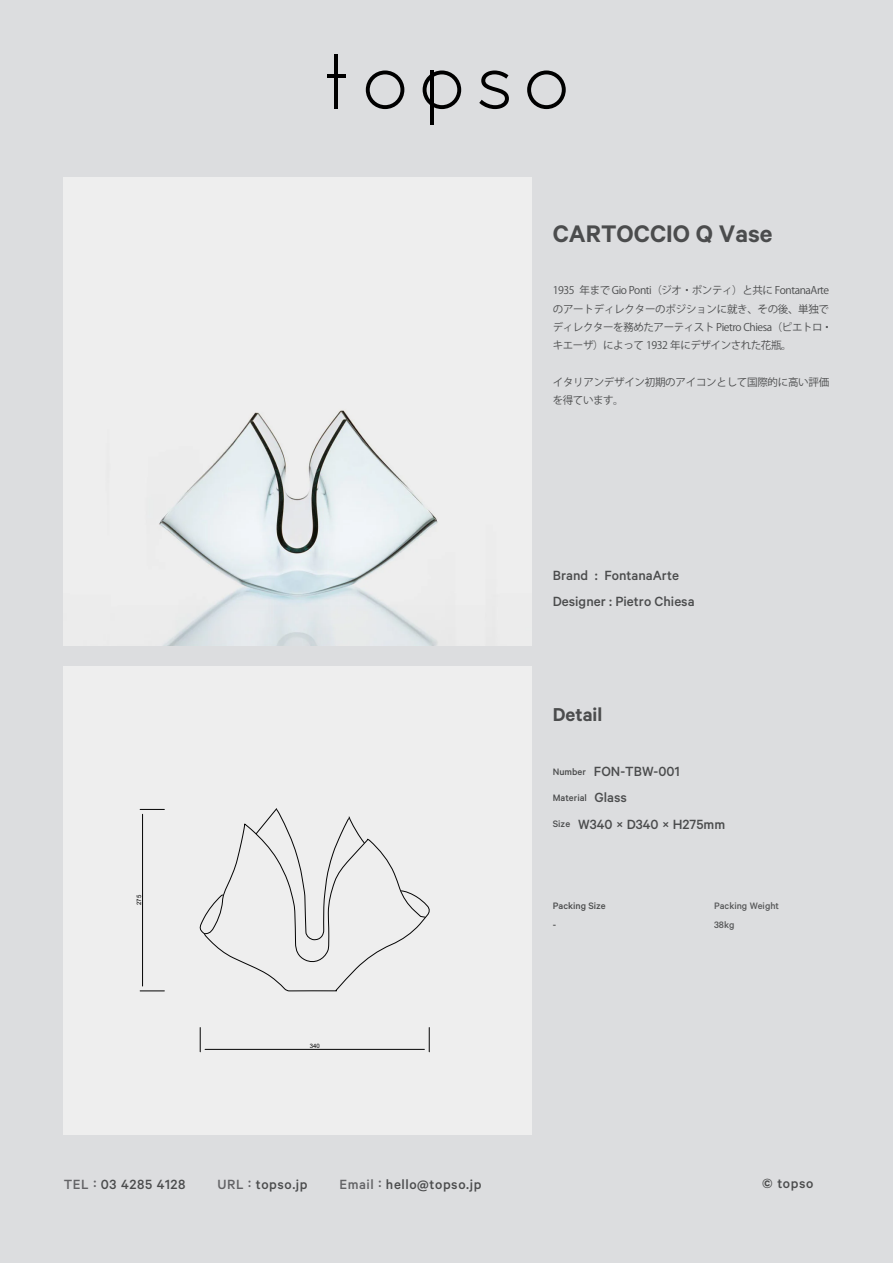
<style>
.page{position:relative;width:893px;height:1263px;background:#dcdddf}
.page>*{position:absolute;margin:0;border:0;box-sizing:border-box;transform-origin:0 0}
.t1{font:600 27px "Calibre";color:#4b4c4d}
.t2{font:600 21px "Calibre";color:#4b4c4d}
.t3{font:500 15px/26.2px "Calibre";color:#4b4c4d}
.t4{font:500 15px "Calibre";letter-spacing:.04em;color:#4b4c4d}
.t5{font:10.5px/18.3px "Gothic BBB Pr 5 Medium 83 pv RKSJ H";letter-spacing:-.04em;color:#4b4c4d}
.t6{font:500 10.5px/18.3px "Calibre";color:#4b4c4d}
.t7{font:6px "Arial";color:#030303}
.s1{font-size:10.5px}
.s2{font-size:15px}
.s3{color:#636366}
.s4{font-family:"Koz Go Pr 6 N";font-weight:400}
</style>
<div class="page">
<svg style="left:479px;top:70px;width:30px;height:39px"></svg>
<svg style="left:527px;top:70px;width:39px;height:39px"></svg>
<svg style="left:366px;top:70px;width:38px;height:39px"></svg>
<svg style="left:423px;top:70px;width:38px;height:39px"></svg>
<hr style="left:430px;top:70px;width:4px;height:55px;background:#000">
<hr style="left:334px;top:54px;width:4px;height:55px;background:#000">
<hr style="left:327px;top:74px;width:19px;height:4px;background:#000">
<img style="left:64px;top:178px;width:467px;height:467px">
<div style="left:64px;top:666px;width:467px;height:468px;background:#eee"></div>
<svg style="left:200px;top:1027px;width:1px;height:25px"></svg>
<svg style="left:429px;top:1027px;width:1px;height:25px"></svg>
<hr style="left:205px;top:1049px;width:219px;height:1px;background:#030303">
<svg style="left:140px;top:809px;width:24px;height:1px"></svg>
<svg style="left:140px;top:991px;width:24px;height:1px"></svg>
<hr style="left:142px;top:814px;width:1px;height:172px;background:#030303">
<div style="left:199px;top:808px;width:231px;height:183px;background:#eee"></div>
<h1 class="t1" style="left:553px;top:217px;width:221px">CARTOCCIO Q Vase</h1>
<p class="t5" style="left:553px;top:281px;width:281px">1935 年まで Gio Ponti（ジオ・ポンティ）と共に FontanaArteのアートディレクターのポジションに就き、その後、単独でディレクターを務めたアーティスト Pietro Chiesa（ピエトロ・キエーザ）によって 1932 年にデザインされた花瓶。</p>
<p class="t5" style="left:553px;top:373px;width:278px">イタリアンデザイン初期のアイコンとして国際的に高い評価を得ています。</p>
<h3 class="t3" style="left:553px;top:562px;width:143px">Brand : FontanaArte<br>Designer : Pietro Chiesa</h3>
<h2 class="t2" style="left:553px;top:702px;width:51px">Detail</h2>
<p class="t7" style="left:136px;top:905px;width:12px;rotate:-90deg">275</p>
<p class="t7" style="left:310px;top:1043px;width:12px">340</p>
<h3 class="t3" style="left:553px;top:758px;width:128px"><span class="s1">Number</span> FON-TBW-001</h3>
<p class="t6" style="left:553px;top:788px;width:76px">Material <span class="s2">Glass</span></p>
<h3 class="t3" style="left:553px;top:810px;width:174px"><span class="s1">Size</span> W340 × D340 × H275mm</h3>
<p class="t6" style="left:553px;top:896px;width:54px">Packing Size -</p>
<p class="t6" style="left:714px;top:896px;width:67px">Packing Weight<br>38kg</p>
<h3 class="t4" style="left:64px;top:1175px;width:419px"><span class="s3">TEL :</span> 03 4285 4128<span class="s4">　　</span><span class="s3">URL :</span> topso.jp<span class="s4">　　</span><span class="s3">Email :</span> hello@topso.jp</h3>
<h3 class="t3" style="left:762px;top:1170px;width:53px">© topso</h3>
</div>
